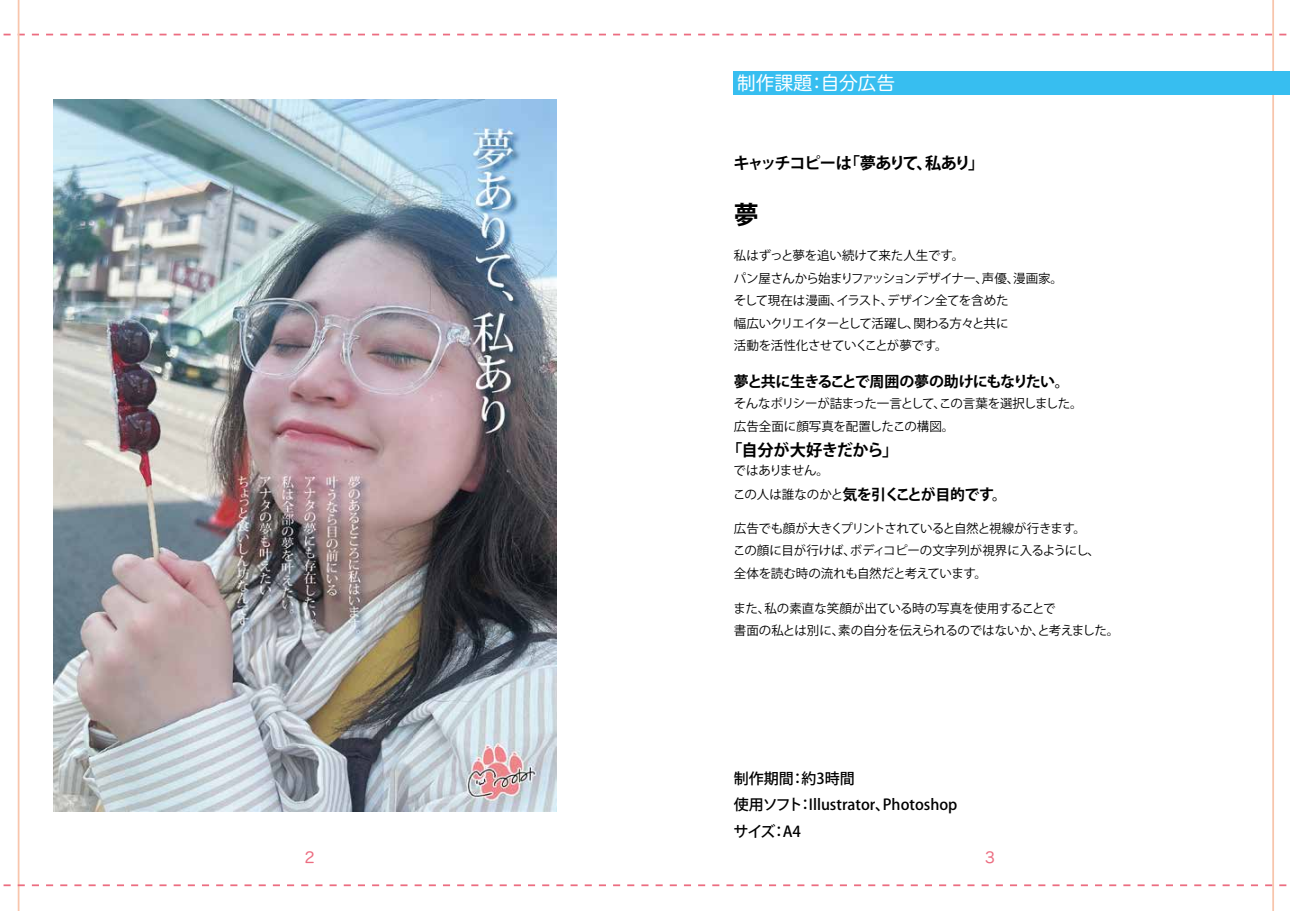
<style>
.page{position:relative;width:1290px;height:911px;background:#fff}
.page>*{position:absolute;margin:0;border:0;box-sizing:border-box;transform-origin:0 0}
.t1{font:700 25px "Koz Go Pro";color:#000}
.t2{font:18.75px "Hira Maru Pro W4";color:#fff}
.t3{font:700 16.25px "Koz Go Pro";letter-spacing:-.115em;color:#000}
.t4{font:700 16.25px "Koz Go Pro";letter-spacing:-.025em;color:#000}
.t5{font:700 15px "Koz Go Pro";letter-spacing:-.045em;color:#000}
.t6{font:500 15px/26.2px "Koz Go Pro";color:#000}
.t7{font:15px "Hira Maru Pro W4";color:#ec6d81}
.t8{font:12.5px/22.5px "Koz Go Pro";letter-spacing:-.03em;color:#000}
.s1{font-weight:400;font-size:12.5px}
</style>
<div class="page">
<svg style="left:3px;top:34px;width:1284px;height:1px"></svg>
<hr style="left:18px;top:0;width:1px;height:911px;background:#f8c5ac">
<hr style="left:1272px;top:0;width:2px;height:911px;background:#f8c5ac">
<svg style="left:3px;top:884px;width:1284px;height:2px"></svg>
<img style="left:53px;top:100px;width:503px;height:711px">
<div style="left:733px;top:71px;width:557px;height:24px;background:#37bef0"></div>
<h2 class="t2" style="left:737px;top:67px;width:160px">制作課題：自分広告</h2>
<h3 class="t3" style="left:733px;top:152px;width:252px">キャッチコピーは「夢ありて、私あり」</h3>
<h1 class="t1" style="left:734px;top:198px;width:26px">夢</h1>
<p class="t8" style="left:734px;top:245px;width:331px">私はずっと夢を追い続けて来た人生です。<br>パン屋さんから始まりファッションデザイナー、声優、漫画家。そして現在は漫画、イラスト、デザイン全てを含めた<br>幅広いクリエイターとして活躍し、関わる方々と共に<br>活動を活性化させていくことが夢です。</p>
<p class="t5" style="left:734px;top:372px;width:337px">夢と共に生きることで周囲の夢の助けにもなりたい。</p>
<p class="t8" style="left:734px;top:392px;width:350px;line-height:23.1px">そんなポリシーが詰まった一言として、この言葉を選択しました。広告全面に顔写真を配置したこの構図。</p>
<h3 class="t4" style="left:726px;top:440px;width:174px">「自分が大好きだから」</h3>
<p class="t8" style="left:733px;top:460px;width:97px">ではありません。</p>
<p class="t5" style="left:733px;top:485px;width:275px"><span class="s1">この人は誰なのかと</span>気を引くことが目的です。</p>
<p class="t8" style="left:733px;top:517px;width:369px">広告でも顔が大きくプリントされていると自然と視線が行きます。この顔に目が行けば、ボディコピーの文字列が視界に入るようにし、全体を読む時の流れも自然だと考えています。</p>
<p class="t8" style="left:733px;top:597px;width:387px">また、私の素直な笑顔が出ている時の写真を使用することで<br>書面の私とは別に、素の自分を伝えられるのではないか、と考えました。</p>
<p class="t6" style="left:734px;top:766px;width:225px">制作期間：約3時間<br>使用ソフト：Illustrator、Photoshopサイズ：A4</p>
<p class="t7" style="left:305px;top:844px;width:26px">2　</p>
<p class="t7" style="left:985px;top:844px;width:26px">3　</p>
</div>
